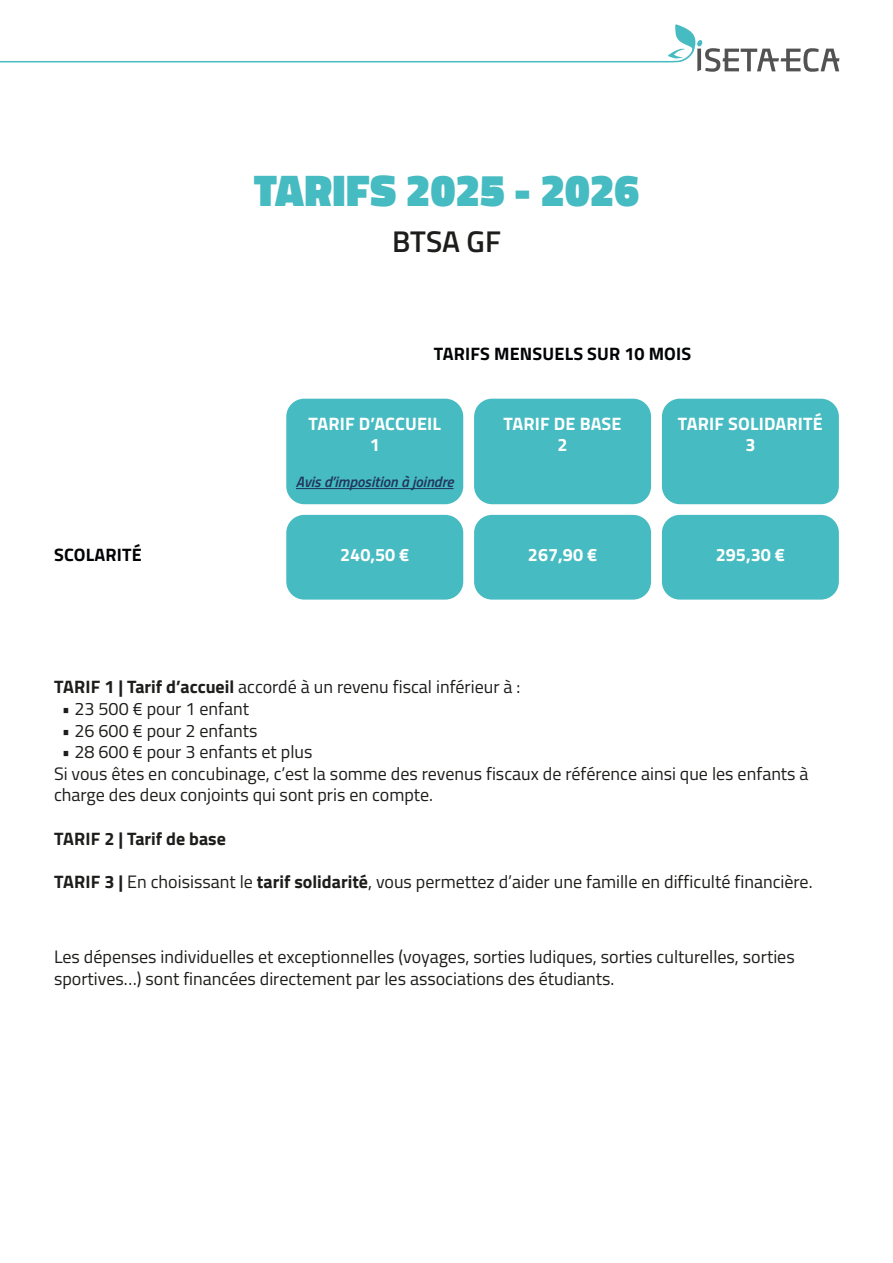
<style>
.page{position:relative;width:893px;height:1263px;background:#fff}
.page>*{position:absolute;margin:0;border:0;box-sizing:border-box;transform-origin:0 0}
.t1{font:900 45px "Titillium Web";color:#46bbc1}
.t2{font:600 30px "Titillium Web";letter-spacing:-.005em;color:#1d1d1b}
.t3{font:18px/21.6px "Titillium Web";color:#1d1d1b}
.t4{font:700 18px "Titillium Web";letter-spacing:.01em;color:#fff}
.t5{font:700 18px "Titillium Web";letter-spacing:.01em;color:#020304}
.t6{font:700 18px "Titillium Web";color:#1d1d1b}
.t7{font:italic 600 15px "Titillium Web";color:#21345e}
.s1{font-weight:700}
</style>
<div class="page">
<div style="left:286px;top:399px;width:177px;height:105px;background:#46bbc1;border-radius:18px"></div>
<div style="left:474px;top:399px;width:177px;height:105px;background:#46bbc1;border-radius:18px"></div>
<div style="left:662px;top:399px;width:177px;height:105px;background:#46bbc1;border-radius:18px"></div>
<hr style="left:296px;top:488px;width:158px;height:1px;background:#21345e">
<svg style="left:0;top:24px;width:839px;height:48px"></svg>
<div style="left:286px;top:515px;width:177px;height:85px;background:#46bbc1;border-radius:18px"></div>
<div style="left:474px;top:515px;width:177px;height:85px;background:#46bbc1;border-radius:18px"></div>
<div style="left:662px;top:515px;width:177px;height:85px;background:#46bbc1;border-radius:18px"></div>
<p class="t1" style="left:254px;top:157px;width:387px">TARIFS 2025 - 2026</p>
<p class="t2" style="left:392px;top:219px;width:110px">BTSA GF</p>
<p class="t5" style="left:434px;top:340px;width:259px">TARIFS MENSUELS SUR 10 MOIS</p>
<p class="t4" style="left:308px;top:410px;width:134px">TARIF D’ACCUEIL</p>
<p class="t4" style="left:370px;top:431px;width:12px">1</p>
<p class="t7" style="left:296px;top:471px;width:159px">Avis d’imposition à joindre</p>
<p class="t4" style="left:504px;top:410px;width:119px">TARIF DE BASE</p>
<p class="t4" style="left:557px;top:431px;width:12px">2</p>
<p class="t4" style="left:678px;top:410px;width:147px">TARIF SOLIDARITÉ</p>
<p class="t4" style="left:745px;top:431px;width:12px">3</p>
<p class="t5" style="left:54px;top:541px;width:89px">SCOLARITÉ</p>
<p class="t4" style="left:340px;top:541px;width:71px">240,50 €</p>
<p class="t4" style="left:528px;top:541px;width:71px">267,90 €</p>
<p class="t4" style="left:716px;top:541px;width:71px">295,30 €</p>
<p class="t3" style="left:54px;top:675px;width:468px"><span class="s1">TARIF 1 | Tarif d’accueil</span> accordé à un revenu fiscal inférieur à :</p>
<p class="t3" style="left:62px;top:697px;width:189px">• 23 500 € pour 1 enfant</p>
<p class="t3" style="left:62px;top:718px;width:197px">• 26 600 € pour 2 enfants</p>
<p class="t3" style="left:62px;top:740px;width:252px">• 28 600 € pour 3 enfants et plus</p>
<p class="t3" style="left:54px;top:762px;width:756px">Si vous êtes en concubinage, c’est la somme des revenus fiscaux de référence ainsi que les enfants à charge des deux conjoints qui sont pris en compte.</p>
<p class="t6" style="left:54px;top:824px;width:173px">TARIF 2 | Tarif de base</p>
<p class="t3" style="left:54px;top:870px;width:760px"><span class="s1">TARIF 3 |</span> En choisissant le <span class="s1">tarif solidarité</span>, vous permettez d’aider une famille en difficulté financière.</p>
<p class="t3" style="left:54px;top:945px;width:742px">Les dépenses individuelles et exceptionnelles (voyages, sorties ludiques, sorties culturelles, sorties</p>
<p class="t3" style="left:54px;top:967px;width:562px">sportives…) sont financées directement par les associations des étudiants.</p>
</div>
